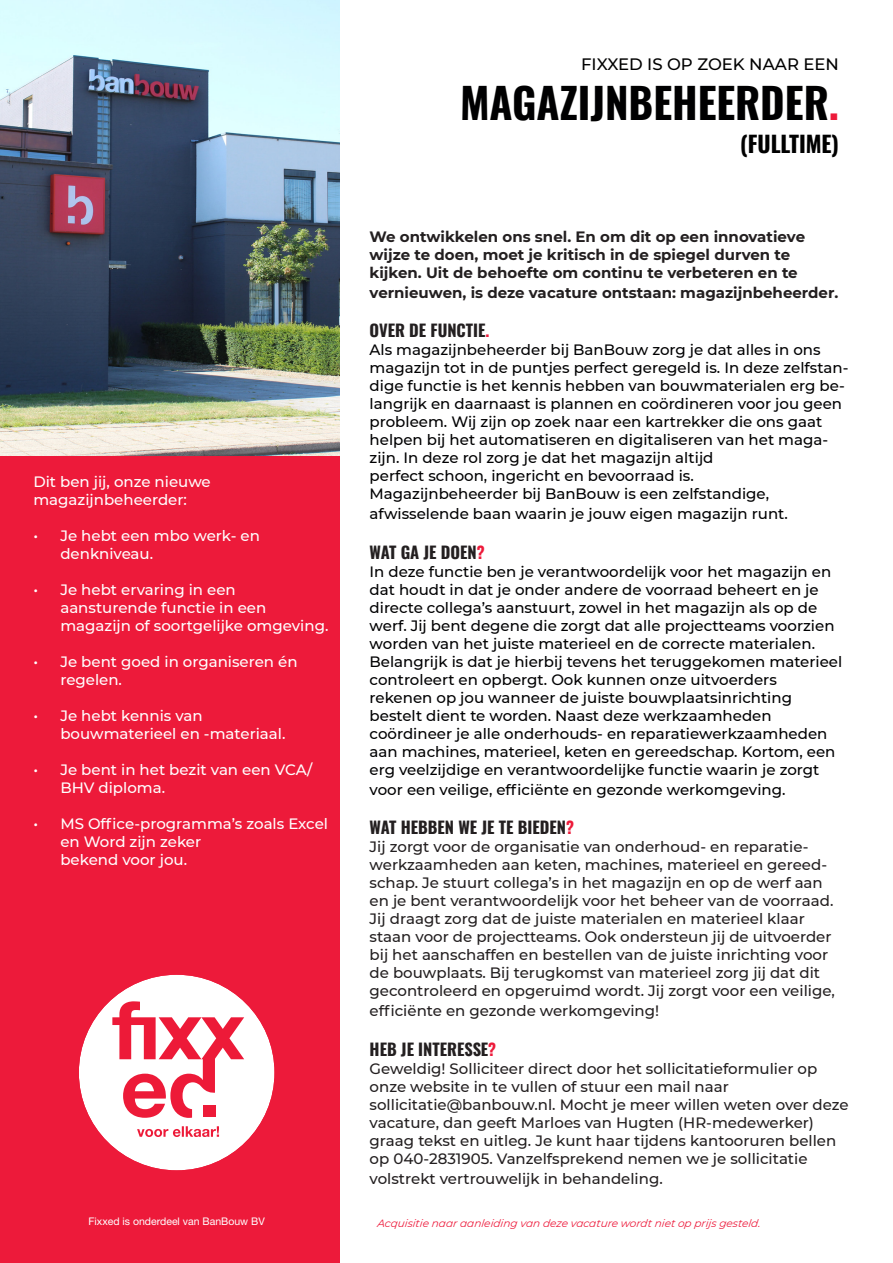
<style>
.page{position:relative;width:893px;height:1263px;background:#fff}
.page>*{position:absolute;margin:0;border:0;box-sizing:border-box;transform-origin:0 0}
.t1{font:700 42px "Oswald";color:#000001}
.t2{font:700 22.5px "Oswald";color:#000}
.t3{font:700 16.5px "Oswald";color:#231f20}
.t4{font:500 16.5px "Montserrat";color:#000001}
.t5{font:500 15px/18px "Montserrat";color:#000002}
.t6{font:500 15px/18px "Montserrat";color:#231f20}
.t7{font:500 15px/18px "Montserrat";color:#fff}
.t8{font:700 15px "Montserrat";color:#231f20}
.t9{font:italic 10.5px "Montserrat";color:#ed1a3b}
.t10{font:10.5px "Helvetica Neue";color:#fff}
.s1{color:#ed1a3a}
</style>
<div class="page">
<div style="left:0;top:455px;width:339px;height:808px;background:#ed1a3a"></div>
<img style="left:0;top:0;width:339px;height:455px">
<div style="left:79px;top:975px;width:195px;height:195px;background:#fff;border-radius:50%"></div>
<svg style="left:112px;top:1001px;width:132px;height:117px"></svg>
<svg style="left:137px;top:1126px;width:82px;height:11px"></svg>
<p class="t7" style="left:33px;top:472px;width:179px">Dit ben jij, onze nieuwe</p>
<p class="t7" style="left:33px;top:490px;width:155px">magazijnbeheerder:</p>
<p class="t7" style="left:60px;top:526px;width:201px;text-indent:-27px">• Je hebt een mbo werk- en denkniveau.</p>
<p class="t7" style="left:60px;top:580px;width:270px;text-indent:-27px">• Je hebt ervaring in een aansturende functie in een magazijn of soortgelijke omgeving.</p>
<p class="t7" style="left:60px;top:652px;width:239px;text-indent:-27px">• Je bent goed in organiseren én regelen.</p>
<p class="t7" style="left:60px;top:706px;width:227px;text-indent:-27px">• Je hebt kennis van bouwmaterieel en -materiaal.</p>
<p class="t7" style="left:60px;top:760px;width:254px;text-indent:-27px">• Je bent in het bezit van een VCA/<br>BHV diploma.</p>
<p class="t7" style="left:60px;top:814px;width:269px;text-indent:-27px">• MS Office-programma’s zoals Excel en Word zijn zeker<br>bekend voor jou.</p>
<p class="t4" style="left:581px;top:53px;width:259px">FIXXED IS OP ZOEK NAAR EEN</p>
<p class="t1" style="left:460px;top:66px;width:380px">MAGAZIJNBEHEERDER<span class="s1">.</span></p>
<p class="t2" style="left:740px;top:124px;width:100px">(FULLTIME)</p>
<p class="t8" style="left:370px;top:226px;width:437px">We ontwikkelen ons snel. En om dit op een innovatieve</p>
<p class="t8" style="left:370px;top:244px;width:422px">wijze te doen, moet je kritisch in de spiegel durven te</p>
<p class="t8" style="left:370px;top:262px;width:430px">kijken. Uit de behoefte om continu te verbeteren en te</p>
<p class="t8" style="left:370px;top:282px;width:470px">vernieuwen, is deze vacature ontstaan: magazijnbeheerder.</p>
<p class="t3" style="left:370px;top:316px;width:122px">OVER DE FUNCTIE<span class="s1">.</span></p>
<p class="t5" style="left:370px;top:340px;width:480px">Als magazijnbeheerder bij BanBouw zorg je dat alles in ons magazijn tot in de puntjes perfect geregeld is. In deze zelfstan&shy;dige functie is het kennis hebben van bouwmaterialen erg be&shy;langrijk en daarnaast is plannen en coördineren voor jou geen probleem. Wij zijn op zoek naar een kartrekker die ons gaat helpen bij het automatiseren en digitaliseren van het maga&shy;zijn. In deze rol zorg je dat het magazijn altijd<br>perfect schoon, ingericht en bevoorraad is.<br>Magazijnbeheerder bij BanBouw is een zelfstandige,</p>
<p class="t5" style="left:370px;top:504px;width:420px">afwisselende baan waarin je jouw eigen magazijn runt.</p>
<p class="t3" style="left:370px;top:537px;width:117px">WAT GA JE DOEN<span class="s1">?</span></p>
<p class="t5" style="left:370px;top:562px;width:474px">In deze functie ben je verantwoordelijk voor het magazijn en dat houdt in dat je onder andere de voorraad beheert en je directe collega’s aanstuurt, zowel in het magazijn als op de werf. Jij bent degene die zorgt dat alle projectteams voorzien worden van het juiste materieel en de correcte materialen.<br>Belangrijk is dat je hierbij tevens het teruggekomen materieel controleert en opbergt. Ook kunnen onze uitvoerders rekenen op jou wanneer de juiste bouwplaatsinrichting bestelt dient te worden. Naast deze werkzaamheden coördineer je alle onderhouds- en reparatiewerkzaamheden aan machines, materieel, keten en gereedschap. Kortom, een erg veelzijdige en verantwoordelijke functie waarin je zorgt</p>
<p class="t5" style="left:370px;top:780px;width:417px">voor een veilige, efficiënte en gezonde werkomgeving.</p>
<p class="t3" style="left:370px;top:813px;width:206px">WAT HEBBEN WE JE TE BIEDEN<span class="s1">?</span></p>
<p class="t6" style="left:370px;top:837px;width:467px">Jij zorgt voor de organisatie van onderhoud- en reparatie&shy;werkzaamheden aan keten, machines, materieel en gereed&shy;schap. Je stuurt collega’s in het magazijn en op de werf aan en je bent verantwoordelijk voor het beheer van de voorraad.<br>Jij draagt zorg dat de juiste materialen en materieel klaar staan voor de projectteams. Ook ondersteun jij de uitvoerder bij het aanschaffen en bestellen van de juiste inrichting voor de bouwplaats. Bij terugkomst van materieel zorg jij dat dit gecontroleerd en opgeruimd wordt. Jij zorgt voor een veilige,</p>
<p class="t6" style="left:370px;top:1001px;width:291px">efficiënte en gezonde werkomgeving!</p>
<p class="t3" style="left:370px;top:1034px;width:128px">HEB JE INTERESSE<span class="s1">?</span></p>
<p class="t6" style="left:370px;top:1059px;width:481px">Geweldig! Solliciteer direct door het sollicitatieformulier op onze website in te vullen of stuur een mail naar sollicitatie@banbouw.nl. Mocht je meer willen weten over deze vacature, dan geeft Marloes van Hugten (HR-medewerker) graag tekst en uitleg. Je kunt haar tijdens kantooruren bellen op 040-2831905. Vanzelfsprekend nemen we je sollicitatie</p>
<p class="t6" style="left:370px;top:1168px;width:295px">volstrekt vertrouwelijk in behandeling.</p>
<p class="t10" style="left:89px;top:1215px;width:178px">Fixxed is onderdeel van BanBouw BV</p>
<p class="t9" style="left:377px;top:1216px;width:386px">A cquisitie naar aanleiding van deze vacature wordt niet op prijs gesteld.</p>
</div>
